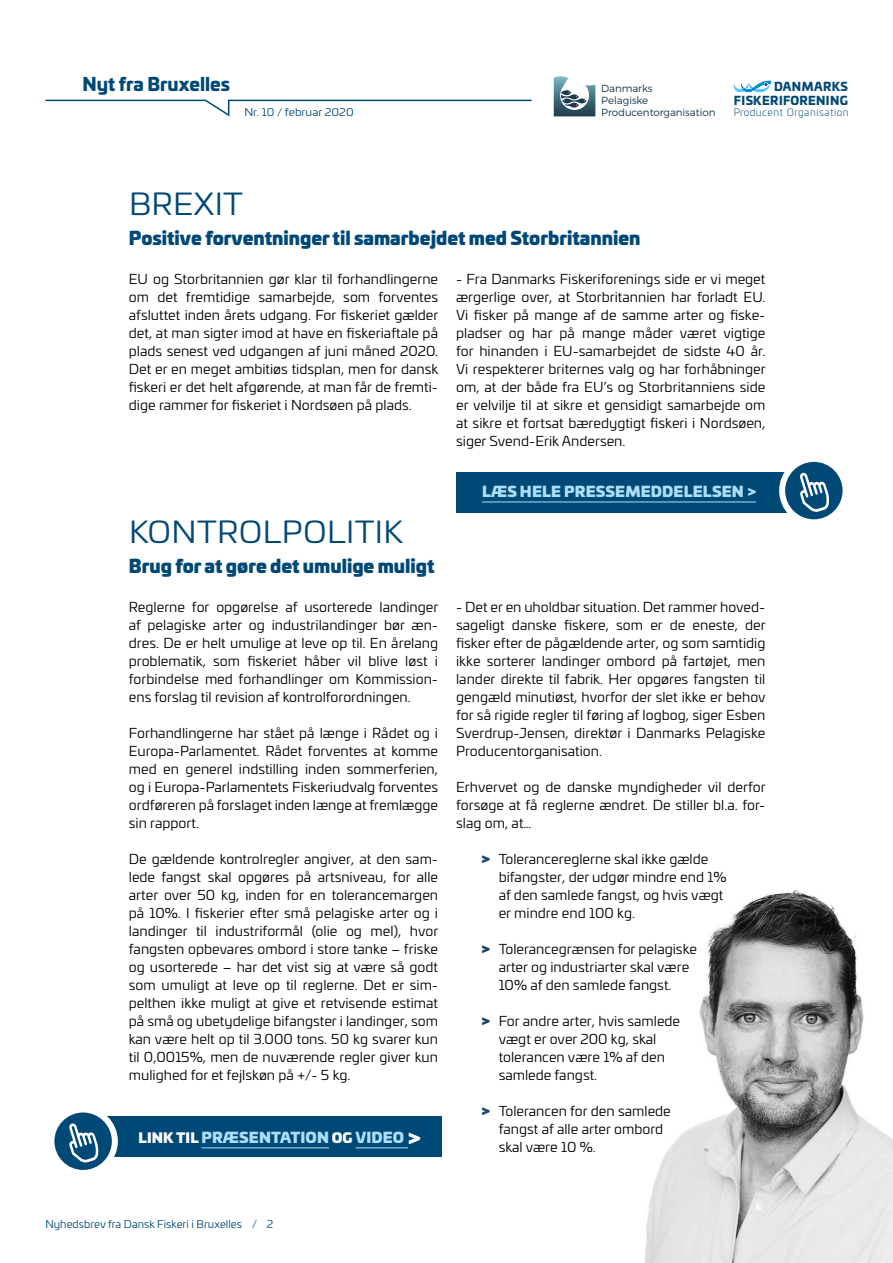
<style>
.page{position:relative;width:893px;height:1263px;background:#fff}
.page>*{position:absolute;margin:0;border:0;box-sizing:border-box;transform-origin:0 0}
.t1{font:30px "Univia Pro";letter-spacing:.01em;color:#004876;scale:1.1 1}
.t2{font:18px "Univia Pro Ultra";color:#004876}
.t3{font:900 18px "Univia Pro";color:#004876}
.t4{font:14.25px "Univia Pro Ultra";letter-spacing:.01em;color:#acdef9;scale:1.05 1}
.t5{font:13.5px/18px "Univia Pro";color:#000;text-align:justify;scale:1.05 1}
.t6{font:900 11.7px/13.5px "Univia Pro";letter-spacing:.04em;color:#004876;text-align:right}
.t7{font:10.5px "Univia Pro";color:#004876;scale:1.05 1}
.t8{font:10.5px "Univia Pro";color:#004876;scale:1.1 1}
.t9{font:300 10.2px/12.3px "Montserrat";color:#1a394a}
.t10{font:300 10.05px "Univia Pro";letter-spacing:.065em;color:#004876}
.s1{font-size:13.5px;color:#fff}
.s2{font-family:"Univia Pro";font-weight:900;font-size:21px;color:#fff}
.s3{font-family:"Univia Pro";font-weight:900}
.s4{font-family:"Univia Pro Ultra";color:#1b4468}
</style>
<div class="page">
<svg style="left:733px;top:80px;width:38px;height:12px"></svg>
<svg style="left:45px;top:99px;width:487px;height:18px"></svg>
<svg style="left:554px;top:76px;width:41px;height:40px"></svg>
<img style="left:645px;top:889px;width:248px;height:374px">
<svg style="left:782px;top:459px;width:64px;height:63px"></svg>
<div style="left:779px;top:456px;width:70px;height:69px;border:6px solid #fff;border-radius:50%"></div>
<svg style="left:456px;top:472px;width:379px;height:40px;background:#0c517d"></svg>
<hr style="left:482px;top:502px;width:274px;height:1px;background:#acdef9">
<svg style="left:51px;top:1109px;width:64px;height:64px"></svg>
<div style="left:48px;top:1106px;width:70px;height:70px;border:6px solid #fff;border-radius:50%"></div>
<svg style="left:63px;top:1116px;width:378px;height:47px;background:#27648b"></svg>
<hr style="left:201px;top:1147px;width:128px;height:1px;background:#acdef9">
<hr style="left:355px;top:1147px;width:53px;height:1px;background:#acdef9">
<h2 class="t3" style="left:82px;top:69px;width:149px">Nyt fra Bruxelles</h2>
<p class="t8" style="left:244px;top:105px;width:101px">Nr. 10 / februar 2020</p>
<p class="t9" style="left:601px;top:82px;width:116px">Danmarks<br>Pelagiske<br>Producentorganisation</p>
<p class="t6" style="left:734px;top:79px;width:116px">DANMARKS<br>FISKERIFORENING</p>
<p class="t10" style="left:734px;top:105px;width:116px">Producent Organisation</p>
<h1 class="t1" style="left:129px;top:183px;width:105px">BREXIT</h1>
<h2 class="t2" style="left:129px;top:223px;width:513px">Positive forventninger til samarbejdet med Storbritannien</h2>
<p class="t5" style="left:129px;top:270px;width:296px">EU og Storbritannien gør klar til forhandlingerne om det fremtidige samarbejde, som forventes afsluttet inden årets udgang. For fiskeriet gælder det, at man sigter imod at have en fiskeriaftale på plads senest ved udgangen af juni måned 2020.<br>Det er en meget ambitiøs tidsplan, men for dansk fiskeri er det helt afgørende, at man får de fremti&shy;dige rammer for fiskeriet i Nordsøen på plads.</p>
<p class="t5" style="left:456px;top:270px;width:296px">- Fra Danmarks Fiskeriforenings side er vi meget ærgerlige over, at Storbritannien har forladt EU.<br>Vi fisker på mange af de samme arter og fiske&shy;pladser og har på mange måder været vigtige for hinanden i EU-samarbejdet de sidste 40 år.<br>Vi respekterer briternes valg og har forhåbninger om, at der både fra EU’s og Storbritanniens side er velvilje til at sikre et gensidigt samarbejde om at sikre et fortsat bæredygtigt fiskeri i Nordsøen, siger Svend-Erik Andersen.</p>
<h1 class="t1" style="left:129px;top:510px;width:251px">KONTROLPOLITIK</h1>
<h2 class="t2" style="left:129px;top:551px;width:307px">Brug for at gøre det umulige muligt</h2>
<p class="t5" style="left:129px;top:597px;width:296px">Reglerne for opgørelse af usorterede landinger af pelagiske arter og industrilandinger bør æn&shy;dres. De er helt umulige at leve op til. En årelang problematik, som fiskeriet håber vil blive løst i forbindelse med forhandlinger om Kommission&shy;ens forslag til revision af kontrolforordningen.</p>
<p class="t5" style="left:129px;top:723px;width:296px">Forhandlingerne har stået på længe i Rådet og i Europa-Parlamentet. Rådet forventes at komme med en generel indstilling inden sommerferien, og i Europa-Parlamentets Fiskeriudvalg forventes ordføreren på forslaget inden længe at fremlægge sin rapport.</p>
<p class="t5" style="left:129px;top:849px;width:296px">De gældende kontrolregler angiver, at den sam&shy;lede fangst skal opgøres på artsniveau, for alle arter over 50 kg, inden for en tolerancemargen på 10%. I fiskerier efter små pelagiske arter og i landinger til industriformål (olie og mel), hvor fangsten opbevares ombord i store tanke – friske og usorterede – har det vist sig at være så godt som umuligt at leve op til reglerne. Det er sim&shy;pelthen ikke muligt at give et retvisende estimat på små og ubetydelige bifangster i landinger, som kan være helt op til 3.000 tons. 50 kg svarer kun til 0,0015%, men de nuværende regler giver kun mulighed for et fejlskøn på +/- 5 kg.</p>
<p class="t4" style="left:138px;top:1126px;width:270px"><span class="s1">LINK TIL</span> PRÆSENTATION <span class="s1">OG</span> VIDEO <span class="s2">&gt;</span></p>
<p class="t4" style="left:482px;top:480px;width:263px">LÆS HELE PRESSEMEDDELELSEN <span class="s3">&gt;</span></p>
<p class="t5" style="left:456px;top:597px;width:296px">- Det er en uholdbar situation. Det rammer hoved&shy;sageligt danske fiskere, som er de eneste, der fisker efter de pågældende arter, og som samtidig ikke sorterer landinger ombord på fartøjet, men lander direkte til fabrik. Her opgøres fangsten til gengæld minutiøst, hvorfor der slet ikke er behov for så rigide regler til føring af logbog, siger Esben Sverdrup-Jensen, direktør i Danmarks Pelagiske Producentorganisation.</p>
<p class="t5" style="left:456px;top:777px;width:296px">Erhvervet og de danske myndigheder vil derfor forsøge at få reglerne ændret. De stiller bl.a. for&shy;slag om, at…</p>
<p class="t5" style="left:499px;top:849px;width:218px;text-align:left;text-indent:-17px"><span class="s4">&gt;</span> Tolerancereglerne skal ikke gælde bifangster, der udgør mindre end 1% af den samlede fangst, og hvis vægt er mindre end 100 kg.</p>
<p class="t5" style="left:499px;top:939px;width:191px;text-align:left;text-indent:-17px"><span class="s4">&gt;</span> Tolerancegrænsen for pelagiske arter og industriarter skal være<br>10% af den samlede fangst.</p>
<p class="t5" style="left:499px;top:1011px;width:174px;text-align:left;text-indent:-17px"><span class="s4">&gt;</span> For andre arter, hvis samlede vægt er over 200 kg, skal tolerancen være 1% af den samlede fangst.</p>
<p class="t5" style="left:499px;top:1101px;width:165px;text-align:left;text-indent:-17px"><span class="s4">&gt;</span> Tolerancen for den samlede fangst af alle arter ombord skal være 10 %.</p>
<p class="t7" style="left:45px;top:1216px;width:219px">Nyhedsbrev fra Dansk Fiskeri i Bruxelles / 2</p>
</div>
